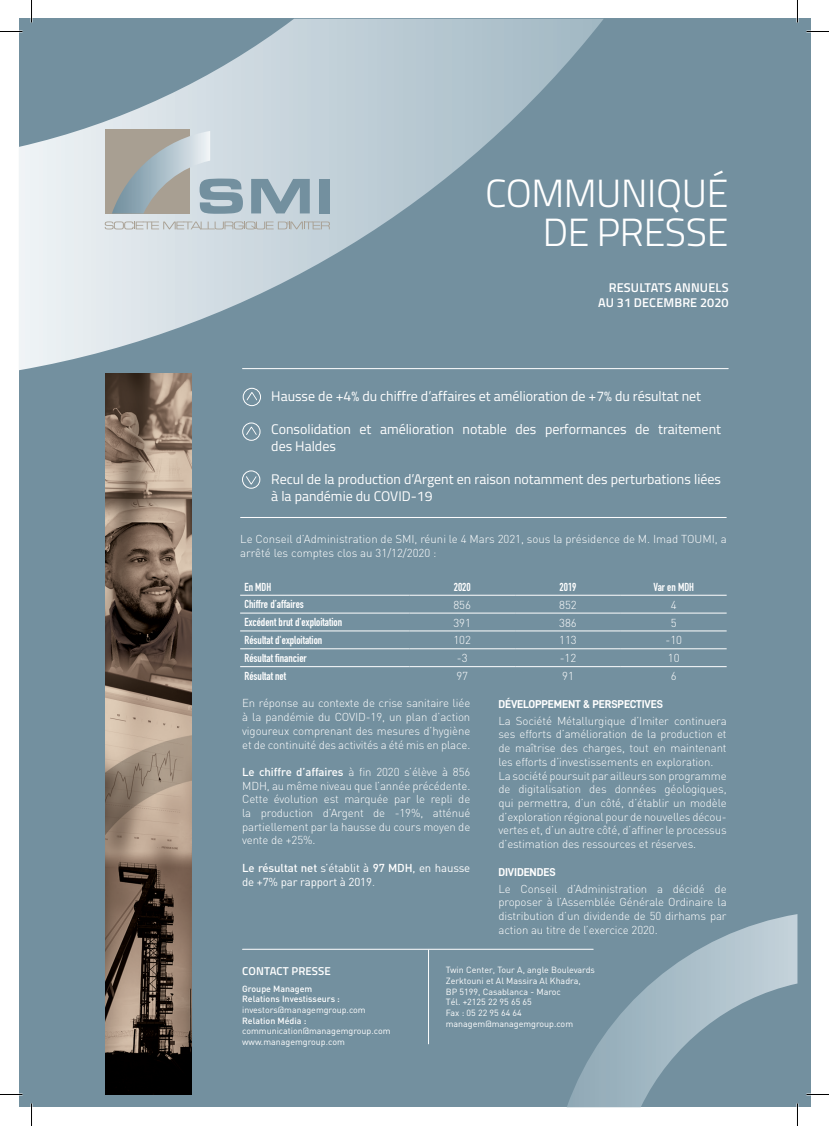
<style>
.page{position:relative;width:829px;height:1126px;background:#fff}
.page>*{position:absolute;margin:0;border:0;box-sizing:border-box;transform-origin:0 0}
.t1{font:300 39.3px/39.3px "Titillium Web";letter-spacing:-.01em;color:#fff;text-align:right}
.t2{font:13.95px/16.8px "Titillium Web";color:#fff}
.t3{font:600 12.75px/15.3px "Titillium Web";letter-spacing:.01em;color:#fff;text-align:right}
.t4{font:300 11.4px/13.6px "DIN";letter-spacing:-.01em;color:#fff;text-align:justify}
.t5{font:11.4px "DIN Engschrift";color:#fff}
.t6{font:11.4px/13.6px "DIN";letter-spacing:-.01em;color:#fff}
.t7{font:11.4px "D DIN Bold";letter-spacing:-.01em;color:#fff}
.t8{font:600 11.4px "Titillium Web";letter-spacing:.01em;color:#fff}
.t9{font:8.85px "DIN";color:#fff}
.t10{font:500 8.85px "DIN";color:#fff}
.s1{font-weight:500}
.s2{font-weight:300}
</style>
<div class="page">
<div style="left:19px;top:19px;width:791px;height:1088px;background:#73909f"></div>
<svg style="left:19px;top:19px;width:584px;height:351px"></svg>
<svg style="left:566px;top:914px;width:231px;height:193px"></svg>
<img style="left:105px;top:374px;width:87px;height:720px">
<svg style="left:251px;top:179px;width:59px;height:34px"></svg>
<div style="left:319px;top:179px;width:10px;height:34px;background:#73909f"></div>
<svg style="left:105px;top:221px;width:225px;height:8px"></svg>
<div style="left:106px;top:129px;width:84px;height:85px;background:#a89f92"></div>
<svg style="left:112px;top:131px;width:131px;height:83px"></svg>
<svg style="left:245px;top:470px;width:12px;height:16px"></svg>
<div style="left:242px;top:471px;width:18px;height:18px;border:1px solid #fff;border-radius:50%"></div>
<hr style="left:242px;top:368px;width:486px;height:1px;background:#fff">
<hr style="left:242px;top:949px;width:351px;height:1px;background:#fff">
<hr style="left:428px;top:950px;width:1px;height:94px;background:#fff">
<hr style="left:240px;top:517px;width:486px;height:1px;background:#fff">
<hr style="left:240px;top:595px;width:169px;height:1px;background:#fff">
<hr style="left:409px;top:595px;width:106px;height:1px;background:#fff">
<hr style="left:515px;top:595px;width:105px;height:1px;background:#fff">
<hr style="left:620px;top:595px;width:106px;height:1px;background:#fff">
<hr style="left:240px;top:613px;width:169px;height:1px;background:#fff">
<hr style="left:409px;top:613px;width:106px;height:1px;background:#fff">
<hr style="left:515px;top:613px;width:105px;height:1px;background:#fff">
<hr style="left:620px;top:613px;width:106px;height:1px;background:#fff">
<hr style="left:240px;top:631px;width:169px;height:1px;background:#fff">
<hr style="left:409px;top:631px;width:106px;height:1px;background:#fff">
<hr style="left:515px;top:631px;width:105px;height:1px;background:#fff">
<hr style="left:620px;top:631px;width:106px;height:1px;background:#fff">
<hr style="left:240px;top:649px;width:169px;height:1px;background:#fff">
<hr style="left:409px;top:649px;width:106px;height:1px;background:#fff">
<hr style="left:515px;top:649px;width:105px;height:1px;background:#fff">
<hr style="left:620px;top:649px;width:106px;height:1px;background:#fff">
<hr style="left:240px;top:666px;width:169px;height:1px;background:#fff">
<hr style="left:409px;top:666px;width:106px;height:1px;background:#fff">
<hr style="left:515px;top:666px;width:105px;height:1px;background:#fff">
<hr style="left:620px;top:666px;width:106px;height:1px;background:#fff">
<svg style="left:246px;top:426px;width:11px;height:15px"></svg>
<div style="left:242px;top:423px;width:18px;height:18px;border:1px solid #fff;border-radius:50%"></div>
<svg style="left:246px;top:391px;width:11px;height:16px"></svg>
<div style="left:243px;top:388px;width:18px;height:18px;border:1px solid #fff;border-radius:50%"></div>
<hr style="left:796px;top:0;width:2px;height:22px;background:#fff">
<hr style="left:796px;top:1103px;width:2px;height:23px;background:#fff">
<svg style="left:0;top:31px;width:22px;height:1px"></svg>
<svg style="left:806px;top:31px;width:22px;height:1px"></svg>
<svg style="left:0;top:1094px;width:22px;height:1px"></svg>
<svg style="left:806px;top:1094px;width:22px;height:1px"></svg>
<svg style="left:31px;top:0;width:1px;height:22px"></svg>
<svg style="left:31px;top:1103px;width:1px;height:23px"></svg>
<svg style="left:797px;top:0;width:1px;height:22px"></svg>
<svg style="left:797px;top:1103px;width:1px;height:23px"></svg>
<p class="t1" style="left:485px;top:172px;width:245px">COMMUNIQUÉ<br>DE PRESSE</p>
<p class="t3" style="left:598px;top:279px;width:132px">RESULTATS ANNUELS<br>AU 31 DECEMBRE 2020</p>
<p class="t2" style="left:271px;top:387px;width:431px">Hausse de +4% du chiffre d’affaires et amélioration de +7% du résultat net</p>
<p class="t2" style="left:271px;top:420px;width:451px">Consolidation et amélioration notable des performances de traitement des Haldes</p>
<p class="t2" style="left:271px;top:470px;width:451px">Recul de la production d’Argent en raison notamment des perturbations liées à la pandémie du COVID-19</p>
<p class="t4" style="left:240px;top:532px;width:488px">Le Conseil d’Administration de SMI, réuni le 4 Mars 2021, sous la présidence de M. Imad TOUMI, a arrêté les comptes clos au 31/12/2020 :</p>
<p class="t5" style="left:244px;top:580px;width:28px">En MDH</p>
<p class="t5" style="left:453px;top:580px;width:18px">2020</p>
<p class="t5" style="left:559px;top:580px;width:18px">2019</p>
<p class="t5" style="left:653px;top:580px;width:42px">Var en MDH</p>
<p class="t5" style="left:244px;top:597px;width:61px">Chiffre d’affaires</p>
<p class="t4" style="left:453px;top:598px;width:19px">856</p>
<p class="t4" style="left:559px;top:598px;width:19px">852</p>
<p class="t4" style="left:670px;top:598px;width:7px">4</p>
<p class="t5" style="left:244px;top:615px;width:99px">Excédent brut d'exploitation</p>
<p class="t4" style="left:453px;top:616px;width:19px">391</p>
<p class="t4" style="left:559px;top:616px;width:19px">386</p>
<p class="t4" style="left:670px;top:616px;width:7px">5</p>
<p class="t5" style="left:244px;top:633px;width:79px">Résultat d'exploitation</p>
<p class="t4" style="left:453px;top:633px;width:19px">102</p>
<p class="t4" style="left:559px;top:633px;width:19px">113</p>
<p class="t4" style="left:665px;top:633px;width:18px">-10</p>
<p class="t5" style="left:244px;top:651px;width:64px">Résultat financier</p>
<p class="t4" style="left:457px;top:651px;width:12px">-3</p>
<p class="t4" style="left:559px;top:651px;width:18px">-12</p>
<p class="t4" style="left:667px;top:651px;width:13px">10</p>
<p class="t5" style="left:244px;top:669px;width:43px">Résultat net</p>
<p class="t4" style="left:456px;top:669px;width:13px">97</p>
<p class="t4" style="left:562px;top:669px;width:13px">91</p>
<p class="t4" style="left:670px;top:669px;width:7px">6</p>
<p class="t4" style="left:242px;top:696px;width:230px">En réponse au contexte de crise sanitaire liée à la pandémie du COVID-19, un plan d’action vigoureux comprenant des mesures d’hygiène et de continuité des activités a été mis en place.</p>
<p class="t4" style="left:242px;top:765px;width:230px"><span class="s1">Le chiffre d’affaires</span> à fin 2020 s’élève à 856<br>MDH, au même niveau que l’année précédente.<br>Cette évolution est marquée par le repli de la production d’Argent de -19%, atténué partiellement par la hausse du cours moyen de vente de +25%.</p>
<p class="t6" style="left:242px;top:861px;width:230px"><span class="s1">Le résultat net</span> s’établit à <span class="s1">97 MDH</span>, en hausse de +7% par rapport à 2019<span class="s2">.</span></p>
<p class="t7" style="left:498px;top:697px;width:166px">DÉVELOPPEMENT &amp; PERSPECTIVES</p>
<p class="t4" style="left:498px;top:714px;width:230px">La Société Métallurgique d’Imiter continuera ses efforts d’amélioration de la production et de maîtrise des charges, tout en maintenant les efforts d’investissements en exploration.</p>
<p class="t4" style="left:498px;top:769px;width:230px">La société poursuit par ailleurs son programme de digitalisation des données géologiques, qui permettra, d’un côté, d’établir un modèle d’exploration régional pour de nouvelles décou&shy;vertes et, d’un autre côté, d’affiner le processus d’estimation des ressources et réserves.</p>
<p class="t7" style="left:498px;top:865px;width:59px">DIVIDENDES</p>
<p class="t4" style="left:498px;top:882px;width:230px">Le Conseil d’Administration a décidé de proposer à l’Assemblée Générale Ordinaire la distribution d’un dividende de 50 dirhams par action au titre de l’exercice 2020.</p>
<p class="t8" style="left:242px;top:962px;width:90px">CONTACT PRESSE</p>
<p class="t10" style="left:242px;top:983px;width:72px">Groupe Managem</p>
<p class="t10" style="left:242px;top:993px;width:99px">Relations Investisseurs :</p>
<p class="t9" style="left:242px;top:1004px;width:125px">investors@managemgroup.com</p>
<p class="t10" style="left:242px;top:1015px;width:66px">Relation Média :</p>
<p class="t9" style="left:242px;top:1026px;width:150px">communication@managemgroup.com</p>
<p class="t9" style="left:242px;top:1036px;width:104px">www.managemgroup.com</p>
<p class="t9" style="left:445px;top:965px;width:151px">Twin Center, Tour A, angle Boulevards</p>
<p class="t9" style="left:445px;top:975px;width:136px">Zerktouni et Al Massira Al Khadra,</p>
<p class="t9" style="left:445px;top:986px;width:116px">BP 5199, Casablanca - Maroc</p>
<p class="t9" style="left:445px;top:997px;width:87px">Tél. +2125 22 95 65 65</p>
<p class="t9" style="left:445px;top:1007px;width:78px">Fax : 05 22 95 64 64</p>
<p class="t9" style="left:445px;top:1018px;width:129px">managem@managemgroup.com</p>
</div>
